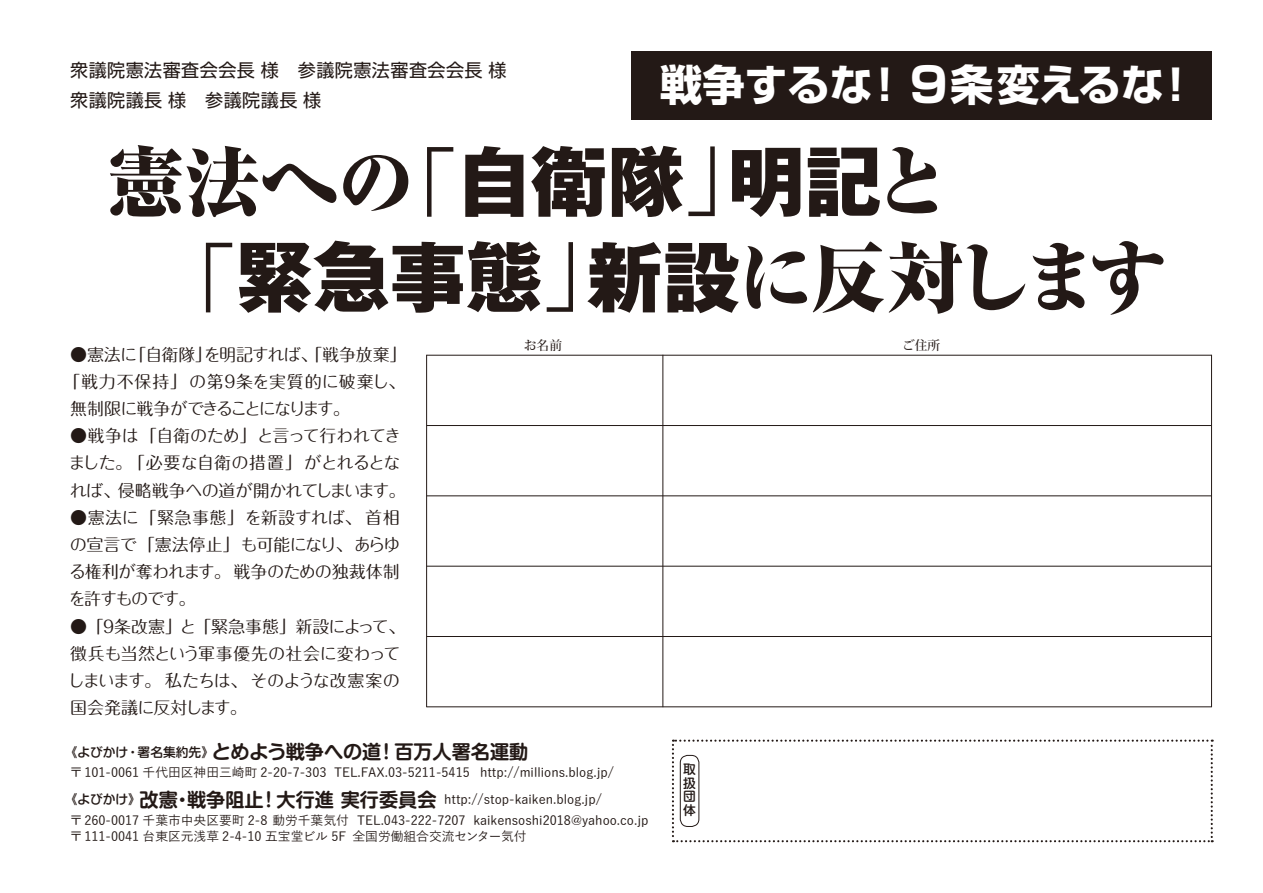
<style>
.page{position:relative;width:1263px;height:893px;background:#fff}
.page>*{position:absolute;margin:0;border:0;box-sizing:border-box;transform-origin:0 0}
.t1{font:800 expanded 76.5px "Ryumin Pr 5";letter-spacing:-.025em;color:#231916}
.t2{font:700 42.45px "Shin Go Pr 6";color:#fff}
.t3{font:700 19.2px "Shin M Go Pro De";color:#231916}
.t4{font:18px "Shin Go Pr 6";letter-spacing:.025em;color:#231916}
.t5{font:16.95px/27.2px "Maru Fo Pro";letter-spacing:-.035em;color:#231916}
.t6{font:16.95px "Maru Fo Pro";letter-spacing:.035em;color:#231916}
.t7{font:16.95px "Maru Fo Pro";letter-spacing:-.11em;color:#231916}
.t8{font:500 12.75px "Yu Gothic";color:#231916}
.t9{font:500 12.75px "Koz Min Pro";color:#231916}
.t10{font:500 12.75px/13.4px "Shin M Go Pro";color:#231916;text-align:justify}
.s1{font-family:"Gothic MB101 Pr 5";font-stretch:normal}
.s2{font-size:47.85px}
.s3{font-family:"Shin M Go Pro";font-weight:500;font-size:12.75px}
.s4{font-family:"Shin M Go Pro"}
.s5{font-family:"Shin M Go Pro De";font-weight:700;font-size:19.2px}
</style>
<div class="page">
<svg style="left:672px;top:740px;width:541px;height:102px"></svg>
<hr style="left:427px;top:355px;width:784px;height:1px;background:#231916">
<hr style="left:427px;top:495px;width:784px;height:1px;background:#231916">
<hr style="left:427px;top:636px;width:784px;height:1px;background:#231916">
<hr style="left:427px;top:425px;width:784px;height:1px;background:#231916">
<hr style="left:427px;top:566px;width:784px;height:1px;background:#231916">
<hr style="left:427px;top:706px;width:784px;height:1px;background:#231916">
<hr style="left:1211px;top:355px;width:1px;height:352px;background:#231916">
<hr style="left:426px;top:355px;width:1px;height:352px;background:#231916">
<hr style="left:662px;top:355px;width:1px;height:352px;background:#231916">
<div style="left:631px;top:51px;width:581px;height:68px;background:#231916"></div>
<div style="left:680px;top:755px;width:19px;height:72px;border:1px solid #231916;border-radius:8px"></div>
<p class="t4" style="left:70px;top:55px;width:438px">衆議院憲法審査会会長様　参議院憲法審査会会長様</p>
<p class="t4" style="left:70px;top:85px;width:253px">衆議院議長様　参議院議長様</p>
<p class="t1" style="left:107px;top:121px;width:844px">憲法への「<span class="s1">自衛隊</span>」<span class="s1">明記</span>と</p>
<p class="t1" style="left:160px;top:217px;width:1008px">「<span class="s1">緊急事態</span>」<span class="s1">新設</span>に反対します</p>
<p class="t2" style="left:660px;top:51px;width:539px">戦争するな！<span class="s2">９</span>条変えるな！</p>
<p class="t5" style="left:70px;top:339px;width:338px">●憲法に「自衛隊」を明記すれば、「戦争放棄」</p>
<p class="t6" style="left:63px;top:368px;width:343px">「戦力不保持」の第９条を実質的に破棄し、</p>
<p class="t7" style="left:70px;top:395px;width:281px">無制限に戦争ができることになります。</p>
<p class="t5" style="left:69px;top:420px;width:338px">●戦争は「自衛のため」と言って行われてきました。「必要な自衛の措置」がとれるとなれば、侵略戦争への道が開かれてしまいます。</p>
<p class="t5" style="left:69px;top:502px;width:333px;text-align:justify">●憲法に「緊急事態」を新設すれば、首相の宣言で「憲法停止」も可能になり、あらゆる権利が奪われます。戦争のための独裁体制を許すものです。</p>
<p class="t5" style="left:68px;top:611px;width:339px">●「９条改憲」と「緊急事態」新設によって、徴兵も当然という軍事優先の社会に変わってしまいます。私たちは、そのような改憲案の国会発議に反対します。</p>
<p class="t9" style="left:524px;top:337px;width:40px">お名前</p>
<p class="t9" style="left:902px;top:337px;width:40px">ご住所</p>
<p class="t3" style="left:65px;top:736px;width:465px"><span class="s3">《よびかけ・署名集約先》</span>とめよう戦争への道！百万人署名運動</p>
<p class="t8" style="left:70px;top:760px;width:545px">〒101-0061 千代田区神田三崎町 2-20-7-303 TEL.FAX.03-5211-5415 http://millions.blog.jp/</p>
<p class="t8" style="left:65px;top:788px;width:538px"><span class="s4">《よびかけ》</span><span class="s5">改憲・戦争阻止！大行進実行委員会</span> http://stop-kaiken.blog.jp/</p>
<p class="t8" style="left:70px;top:808px;width:580px">〒260-0017 千葉市中央区要町 2-8 動労千葉気付 TEL.043-222-7207 kaikensoshi2018@yahoo.co.jp</p>
<p class="t8" style="left:70px;top:824px;width:458px">〒111-0041 台東区元浅草 2-4-10 五宝堂ビル 5F 全国労働組合交流センター気付</p>
<p class="t10" style="left:683px;top:761px;width:14px">取扱団体</p>
</div>
